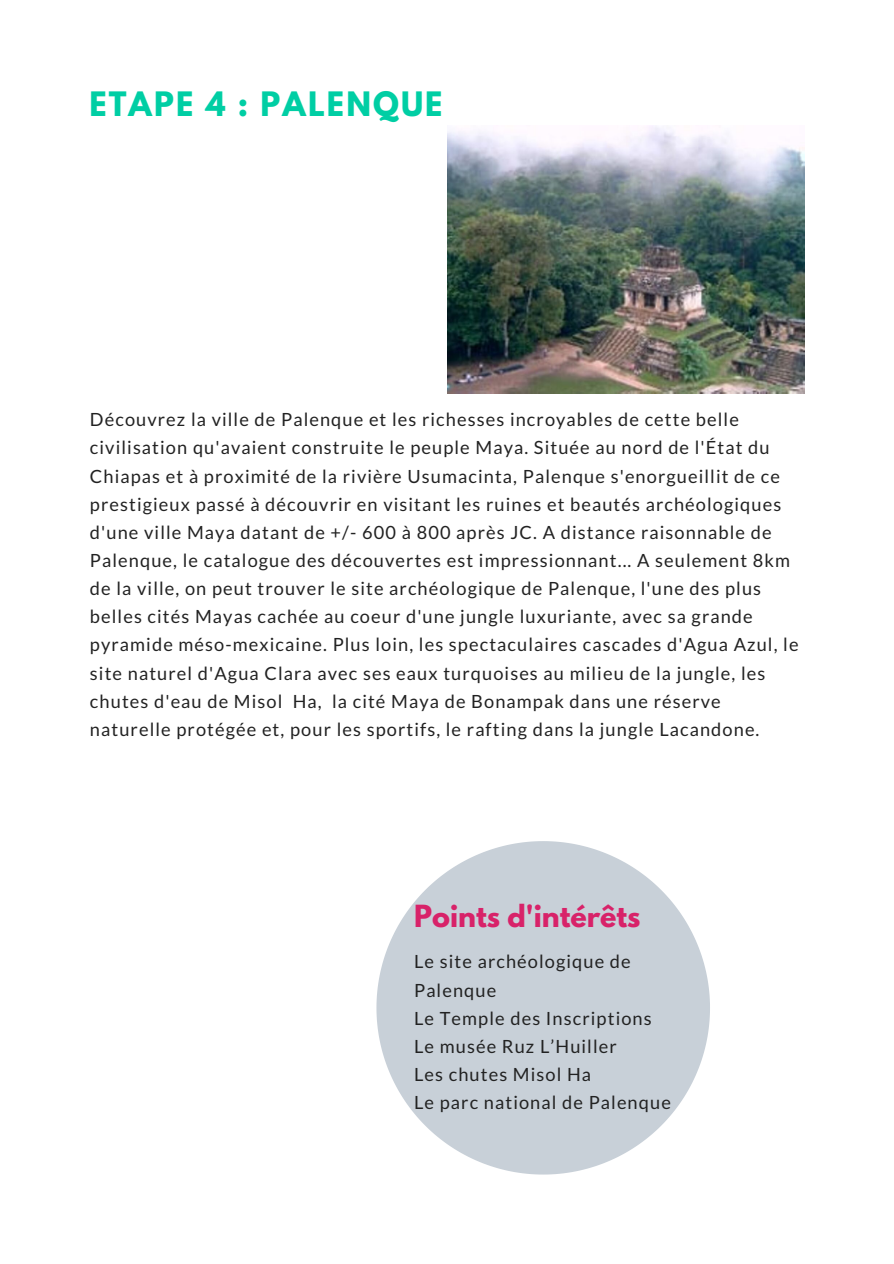
<style>
.page{position:relative;width:894px;height:1264px;background:#fff}
.page>*{position:absolute;margin:0;border:0;box-sizing:border-box;transform-origin:0 0}
.t1{font:700 29.85px "League Spartan";letter-spacing:.07em;color:#00cea4}
.t2{font:700 27px "League Spartan";color:#d82269}
.t3{font:18.15px/28.2px "Lato";letter-spacing:.06em;color:#222}
</style>
<div class="page">
<svg style="left:376px;top:841px;width:333px;height:333px;fill:#c8d0d8"></svg>
<img style="left:447px;top:125px;width:357px;height:268px">
<h1 class="t1" style="left:89px;top:89px;width:354px">ETAPE 4 : PALENQUE</h1>
<p class="t3" style="left:90px;top:405px;width:710px">Découvrez la ville de Palenque et les richesses incroyables de cette belle civilisation qu'avaient construite le peuple Maya. Située au nord de l'État du Chiapas et à proximité de la rivière Usumacinta, Palenque s'enorgueillit de ce prestigieux passé à découvrir en visitant les ruines et beautés archéologiques d'une ville Maya datant de +/- 600 à 800 après JC. A distance raisonnable de Palenque, le catalogue des découvertes est impressionnant... A seulement 8km de la ville, on peut trouver le site archéologique de Palenque, l'une des plus belles cités Mayas cachée au coeur d'une jungle luxuriante, avec sa grande pyramide méso-mexicaine. Plus loin, les spectaculaires cascades d'Agua Azul, le site naturel d'Agua Clara avec ses eaux turquoises au milieu de la jungle, les chutes d'eau de Misol Ha, la cité Maya de Bonampak dans une réserve naturelle protégée et, pour les sportifs, le rafting dans la jungle Lacandone.</p>
<h2 class="t2" style="left:414px;top:902px;width:228px">Points d'intérêts</h2>
<p class="t3" style="left:414px;top:947px;width:258px">Le site archéologique de<br>Palenque<br>Le Temple des Inscriptions<br>Le musée Ruz L’Huiller<br>Les chutes Misol Ha<br>Le parc national de Palenque</p>
</div>
